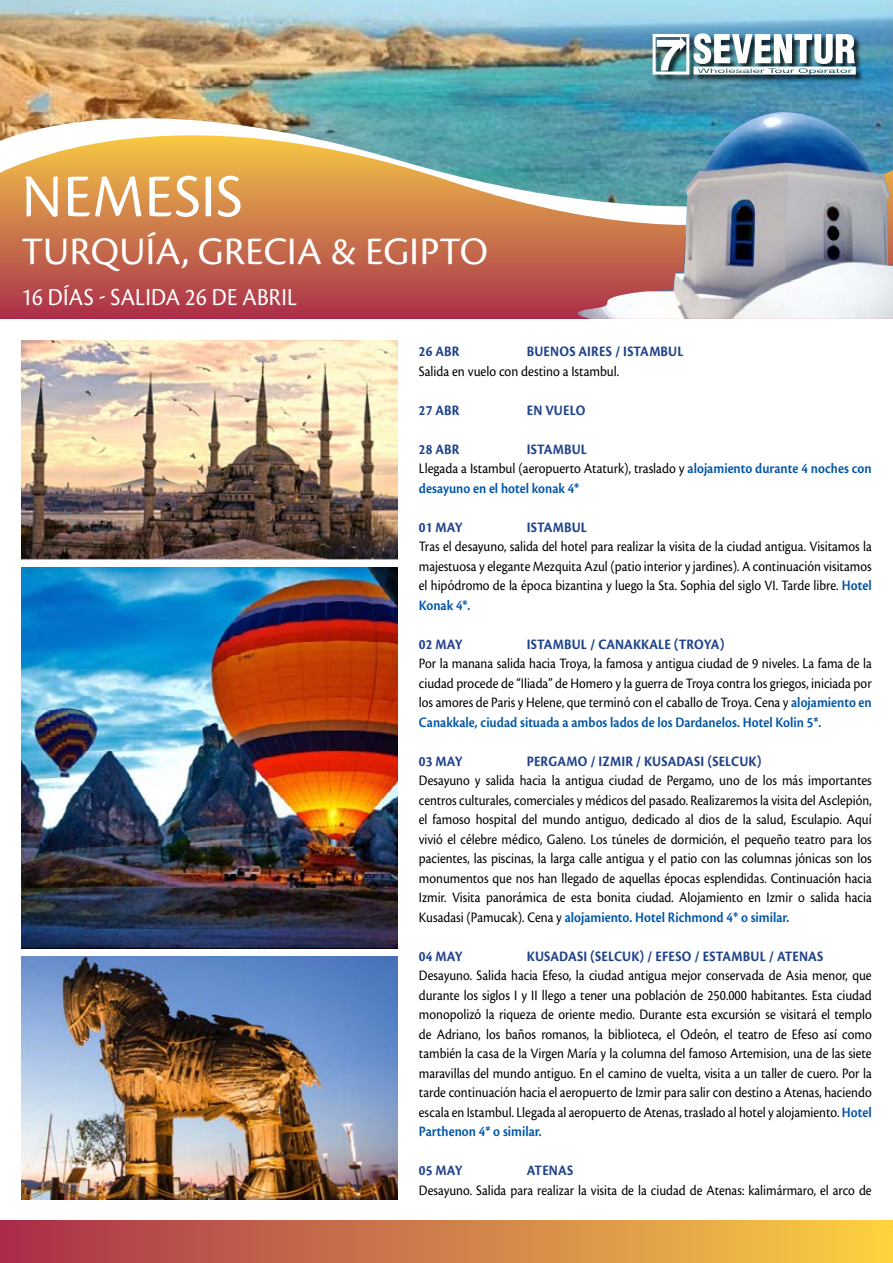
<style>
.page{position:relative;width:893px;height:1263px;background:#fff}
.page>*{position:absolute;margin:0;border:0;box-sizing:border-box;transform-origin:0 0}
.t1{font:63px "Cronos Pro";letter-spacing:.01em;color:#fff}
.t2{font:40.5px "Cronos Pro";letter-spacing:.01em;color:#fff}
.t3{font:25.5px "Cronos Pro";letter-spacing:.01em;color:#fff;scale:.9 1}
.t4{font:15px/19.5px "Cronos Pro";color:#000;text-align:justify;scale:.89 1}
.t5{font:700 15px "Cronos Pro";letter-spacing:.01em;color:#20438b;scale:.9 1}
.t6{font:600 15px/19.5px "Cronos Pro";color:#0055a7;scale:.9 1}
.t7{font:15px "Cronos Pro";color:#000;scale:.9 1}
.s1{font-weight:700;color:#20438b}
.s2{font-weight:400;color:#000}
.s3{font-weight:600;color:#0055a7}
</style>
<div class="page">
<div style="left:0;top:125px;width:893px;height:194px;background:#af3749"></div>
<svg style="left:0;top:246px;width:578px;height:50px"></svg>
<img style="left:0;top:0;width:893px;height:246px">
<div style="left:0;top:1220px;width:893px;height:43px;background:linear-gradient(to right,#a82e4d,#fbd144)"></div>
<img style="left:21px;top:340px;width:377px;height:219px">
<img style="left:21px;top:957px;width:377px;height:242px">
<div style="left:653px;top:34px;width:211px;height:49px;background:#000;opacity:.77"></div>
<div style="left:653px;top:34px;width:36px;height:41px;border:3px solid #fff"></div>
<svg style="left:657px;top:37px;width:29px;height:33px"></svg>
<img style="left:694px;top:33px;width:162px;height:42px">
<img style="left:21px;top:568px;width:377px;height:380px">
<img style="left:578px;top:112px;width:315px;height:207px">
<h1 class="t1" style="left:22px;top:160px;width:222px">nemesis</h1>
<h2 class="t2" style="left:21px;top:228px;width:468px">turquía, grecia &amp; egipto</h2>
<h3 class="t3" style="left:21px;top:282px;width:308px">16 días - salida 26 de abril</h3>
<p class="t5" style="left:419px;top:343px;width:46px">26 ABR</p>
<p class="t5" style="left:527px;top:343px;width:176px">BUENOS AIRES / ISTAMBUL</p>
<p class="t7" style="left:419px;top:362px;width:224px">Salida en vuelo con destino a Istambul.</p>
<p class="t5" style="left:419px;top:401px;width:46px">27 ABR</p>
<p class="t5" style="left:527px;top:401px;width:66px">EN VUELO</p>
<p class="t5" style="left:419px;top:440px;width:46px">28 ABR</p>
<p class="t6" style="left:419px;top:439px;width:505px;text-indent:108px"><span class="s1">ISTAMBUL<br></span><span class="s2">Llegada a Istambul (aeropuerto Ataturk), traslado y</span> alojamiento durante 4 noches con desayuno en el hotel konak 4*</p>
<p class="t5" style="left:419px;top:518px;width:67px">01 MAY ISTAMBUL</p>
<p class="t4" style="left:419px;top:537px;width:510px">Tras el desayuno, salida del hotel para realizar la visita de la ciudad antigua. Visitamos la majestuosa y elegante Mezquita Azul (patio interior y jardines). A continuación visitamos el hipódromo de la época bizantina y luego la Sta. Sophia del siglo vi. Tarde libre. <span class="s3">Hotel Konak 4*.</span></p>
<p class="t5" style="left:419px;top:635px;width:64px">02 MAY ISTAMBUL</p>
<p class="t5" style="left:590px;top:635px;width:151px">/ CANAKKALE (TROYA)</p>
<p class="t4" style="left:419px;top:654px;width:510px">Por la manana salida hacia Troya, la famosa y antigua ciudad de 9 niveles. La fama de la ciudad procede de “Iliada” de Homero y la guerra de Troya contra los griegos, iniciada por los amores de Paris y Helene, que terminó con el caballo de Troya. Cena y <span class="s3">alojamiento en Canakkale, ciudad situada a ambos lados de los Dardanelos. Hotel Kolin 5*.</span></p>
<p class="t5" style="left:419px;top:752px;width:50px">03 MAY</p>
<p class="t5" style="left:527px;top:752px;width:46px">PERGAMO</p>
<p class="t5" style="left:590px;top:752px;width:192px">/ IZMIR / KUSADASI (SELCUK)</p>
<p class="t4" style="left:419px;top:771px;width:510px">Desayuno y salida hacia la antigua ciudad de Pergamo, uno de los más importantes centros culturales, comerciales y médicos del pasado. Realizaremos la visita del Asclepión, el famoso hospital del mundo antiguo, dedicado al dios de la salud, Esculapio. Aquí vivió el célebre médico, Galeno. Los túneles de dormición, el pequeño teatro para los pacientes, las piscinas, la larga calle antigua y el patio con las columnas jónicas son los monumentos que nos han llegado de aquellas épocas esplendidas. Continuación hacia Izmir. Visita panorámica de esta bonita ciudad. Alojamiento en Izmir o salida hacia Kusadasi (Pamucak). Cena y <span class="s3">alojamiento. Hotel Richmond 4* o similar.</span></p>
<p class="t5" style="left:419px;top:947px;width:50px">04 MAY</p>
<p class="t5" style="left:527px;top:947px;width:206px">KUSADASI (SELCUK) / EFESO / ESTAMBUL</p>
<p class="t5" style="left:769px;top:947px;width:19px">/ ATENAS</p>
<p class="t4" style="left:419px;top:966px;width:510px">Desayuno. Salida hacia Efeso, la ciudad antigua mejor conservada de Asia menor, que durante los siglos I y ii llego a tener una población de 250.000 habitantes. Esta ciudad monopolizó la riqueza de oriente medio. Durante esta excursión se visitará el templo de Adriano, los baños romanos, la biblioteca, el Odeón, el teatro de Efeso así como también la casa de la Virgen María y la columna del famoso Artemision, una de las siete maravillas del mundo antiguo. En el camino de vuelta, visita a un taller de cuero. Por la tarde continuación hacia el aeropuerto de Izmir para salir con destino a Atenas, haciendo escala en Istambul. Llegada al aeropuerto de Atenas, traslado al hotel y alojamiento. <span class="s3">Hotel Parthenon 4* o similar.</span></p>
<p class="t5" style="left:419px;top:1162px;width:65px">05 MAY ATENAS</p>
<p class="t4" style="left:419px;top:1180px;width:510px">Desayuno. Salida para realizar la visita de la ciudad de Atenas: kalimármaro, el arco de</p>
</div>
